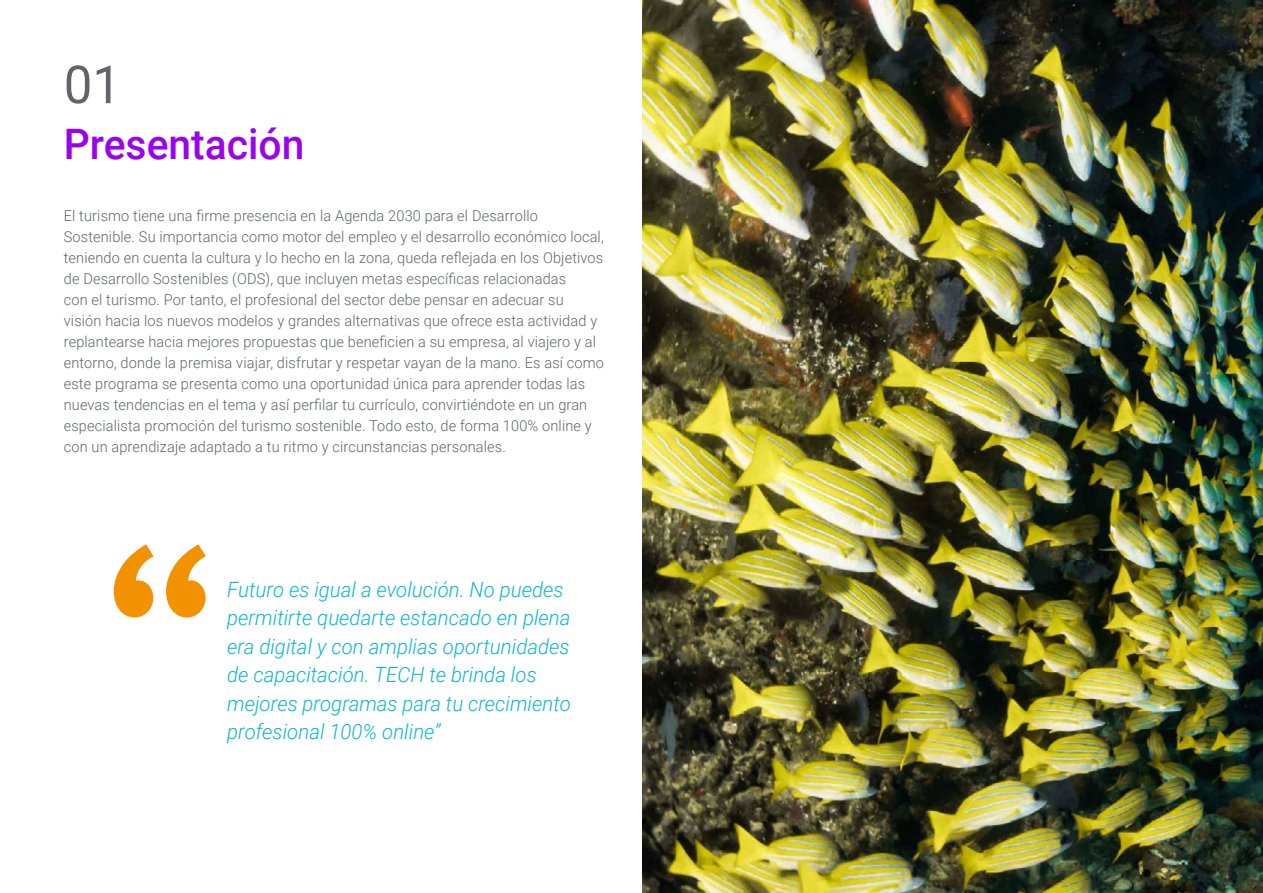
<style>
.page{position:relative;width:1263px;height:893px;background:#fff}
.page>*{position:absolute;margin:0;border:0;box-sizing:border-box;transform-origin:0 0}
.t1{font:52.5px "Roboto";color:#61646a}
.t2{font:500 42px "Roboto";color:#9a03ee}
.t3{font:italic 300 21px/28.5px "Roboto";color:#0fb6cf}
.t4{font:300 15px/21px "Roboto";letter-spacing:.01em;color:#61646a}
</style>
<div class="page">
<svg style="left:114px;top:544px;width:92px;height:73px"></svg>
<img style="left:642px;top:0;width:621px;height:893px">
<h1 class="t1" style="left:64px;top:48px;width:59px">01</h1>
<h2 class="t2" style="left:64px;top:115px;width:242px">Presentación</h2>
<p class="t4" style="left:64px;top:205px;width:542px">El turismo tiene una firme presencia en la Agenda 2030 para el Desarrollo Sostenible. Su importancia como motor del empleo y el desarrollo económico local, teniendo en cuenta la cultura y lo hecho en la zona, queda reflejada en los Objetivos de Desarrollo Sostenibles (ODS), que incluyen metas específicas relacionadas<br>con el turismo. Por tanto, el profesional del sector debe pensar en adecuar su visión hacia los nuevos modelos y grandes alternativas que ofrece esta actividad y replantearse hacia mejores propuestas que beneficien a su empresa, al viajero y al entorno, donde la premisa viajar, disfrutar y respetar vayan de la mano. Es así como este programa se presenta como una oportunidad única para aprender todas las nuevas tendencias en el tema y así perfilar tu currículo, convirtiéndote en un gran especialista promoción del turismo sostenible. Todo esto, de forma 100% online y con un aprendizaje adaptado a tu ritmo y circunstancias personales.</p>
<h3 class="t3" style="left:227px;top:574px;width:345px">Futuro es igual a evolución. No puedes permitirte quedarte estancado en plena era digital y con amplias oportunidades de capacitación. TECH te brinda los mejores programas para tu crecimiento profesional 100% online”</h3>
</div>
